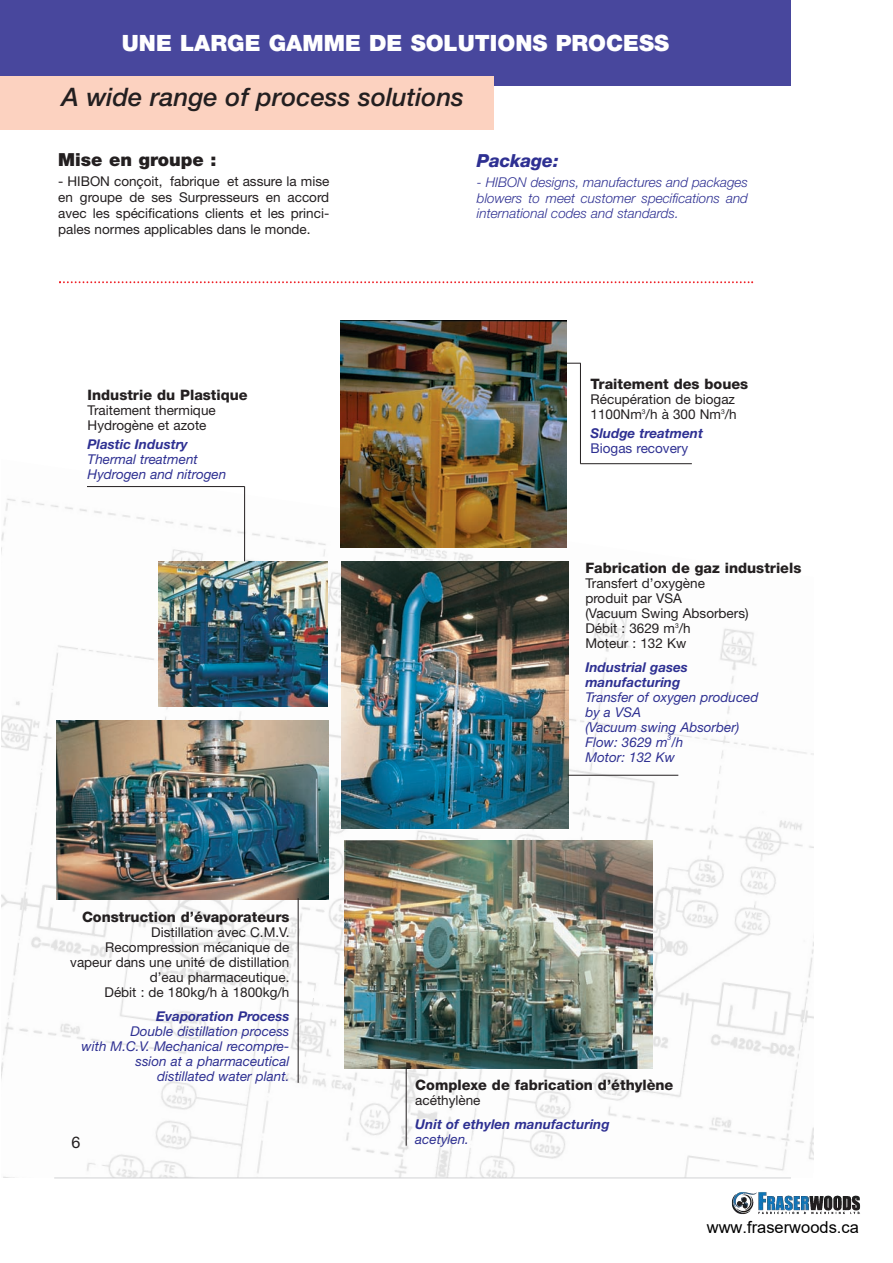
<style>
.page{position:relative;width:893px;height:1263px;background:#fff}
.page>*{position:absolute;margin:0;border:0;box-sizing:border-box;transform-origin:0 0}
.t1{font:italic 500 25.5px "Helvetica Neue";color:#231f20}
.t2{font:900 22.5px "Helvetica Neue";color:#fff}
.t3{font:900 18px "Helvetica Neue";color:#231f20}
.t4{font:italic 800 18px "Helvetica Neue";color:#2e3092}
.t5{font:16.5px "Arial";color:#000}
.t6{font:16.05px "Helvetica Neue";color:#231f20}
.t7{font:800 14.4px "Helvetica Neue";color:#231f20}
.t8{font:13.5px/15px "Helvetica Neue";color:#231f20}
.t9{font:italic 13.5px/15px "Helvetica Neue";color:#2e3092}
.t10{font:italic 300 13.5px/15.8px "Helvetica Neue";color:#2e3092;text-align:justify}
.t11{font:italic 700 13.5px/15px "Helvetica Neue";color:#2e3092}
.t12{font:13.5px "Helvetica Neue";color:#2e3092}
.t13{font:italic 6.75px "Helvetica Neue";color:#2e3092}
</style>
<div class="page">
<img style="left:2px;top:459px;width:811px;height:719px">
<img style="left:342px;top:561px;width:227px;height:268px">
<img style="left:56px;top:720px;width:272px;height:179px">
<img style="left:345px;top:841px;width:307px;height:227px">
<img style="left:159px;top:561px;width:169px;height:146px">
<img style="left:341px;top:320px;width:225px;height:227px">
<svg style="left:59px;top:281px;width:694px;height:2px"></svg>
<hr style="left:54px;top:1177px;width:737px;height:1px;background:#d1d2d4">
<svg style="left:566px;top:363px;width:14px;height:1px"></svg>
<hr style="left:87px;top:486px;width:158px;height:1px;background:#231f20">
<hr style="left:244px;top:486px;width:1px;height:75px;background:#231f20">
<hr style="left:298px;top:898px;width:1px;height:185px;background:#231f20">
<hr style="left:406px;top:1068px;width:1px;height:78px;background:#231f20">
<hr style="left:568px;top:775px;width:110px;height:1px;background:#231f20">
<hr style="left:580px;top:363px;width:1px;height:101px;background:#231f20">
<hr style="left:580px;top:463px;width:112px;height:1px;background:#231f20">
<div style="left:0;top:0;width:791px;height:85px;background:#48479d"></div>
<div style="left:0;top:76px;width:493px;height:54px;background:#fcd2c0"></div>
<img style="left:731px;top:1192px;width:130px;height:23px">
<h2 class="t2" style="left:122px;top:34px;width:549px">UNE LARGE GAMME DE SOLUTIONS PROCESS</h2>
<h1 class="t1" style="left:61px;top:88px;width:404px">A wide range of process solutions</h1>
<h3 class="t3" style="left:58px;top:153px;width:160px">Mise en groupe :</h3>
<p class="t8" style="left:58px;top:175px;width:273px;line-height:15.8px;text-align:justify">- HIBON conçoit, fabrique et assure la mise en groupe de ses Surpresseurs en accord avec les spécifications clients et les princi&shy;pales normes applicables dans le monde.</p>
<p class="t7" style="left:88px;top:389px;width:162px">Industrie du Plastique</p>
<p class="t8" style="left:88px;top:404px;width:130px">Traitement thermique<br>Hydrogène et azote</p>
<p class="t11" style="left:88px;top:438px;width:102px">Plastic Industry</p>
<p class="t9" style="left:88px;top:453px;width:140px">Thermal treatment<br>Hydrogen and nitrogen</p>
<p class="t7" style="left:82px;top:912px;width:209px">Construction d’évaporateurs</p>
<p class="t8" style="left:70px;top:926px;width:221px;text-align:right">Distillation avec C.M.V.<br>Recompression mécanique de vapeur dans une unité de distillation d’eau pharmaceutique.<br>Débit : de 180kg/h à 1800kg/h</p>
<p class="t11" style="left:156px;top:1010px;width:135px">Evaporation Process</p>
<p class="t9" style="left:82px;top:1025px;width:209px;text-align:right">Double distillation process<br>with M.C.V. Mechanical recompre&shy;ssion at a pharmaceutical distillated water plant.</p>
<p class="t6" style="left:71px;top:1136px;width:10px">6</p>
<h3 class="t4" style="left:477px;top:150px;width:83px">Package:</h3>
<p class="t10" style="left:477px;top:176px;width:273px">- HIBON designs, manufactures and packages blowers to meet customer specifications and international codes and standards.</p>
<p class="t7" style="left:591px;top:378px;width:159px">Traitement des boues</p>
<p class="t8" style="left:591px;top:393px;width:148px">Récupération de biogaz<br>1100Nm<sup>3</sup>/h à 300 Nm<sup>3</sup>/h</p>
<p class="t11" style="left:591px;top:427px;width:114px">Sludge treatment</p>
<p class="t12" style="left:591px;top:443px;width:99px">Biogas recovery</p>
<p class="t7" style="left:585px;top:563px;width:218px">Fabrication de gaz industriels</p>
<p class="t8" style="left:585px;top:577px;width:165px">Transfert d’oxygène produit par VSA<br>(Vacuum Swing Absorbers)<br>Débit : 3629 m<sup>3</sup>/h<br>Moteur : 132 Kw</p>
<p class="t11" style="left:585px;top:660px;width:104px">Industrial gases manufacturing</p>
<p class="t9" style="left:585px;top:691px;width:175px">Transfer of oxygen produced by a VSA<br>(Vacuum swing Absorber)<br>Flow: 3629 m /h</p>
<p class="t13" style="left:668px;top:735px;width:5px">3</p>
<p class="t9" style="left:585px;top:751px;width:91px">Motor: 132 Kw</p>
<p class="t7" style="left:415px;top:1080px;width:260px">Complexe de fabrication d’éthylène</p>
<p class="t8" style="left:415px;top:1094px;width:67px">acéthylène</p>
<p class="t11" style="left:415px;top:1118px;width:196px">Unit of ethylen manufacturing</p>
<p class="t9" style="left:415px;top:1133px;width:55px">acetylen.</p>
<p class="t5" style="left:707px;top:1215px;width:154px">www.fraserwoods.ca</p>
</div>
